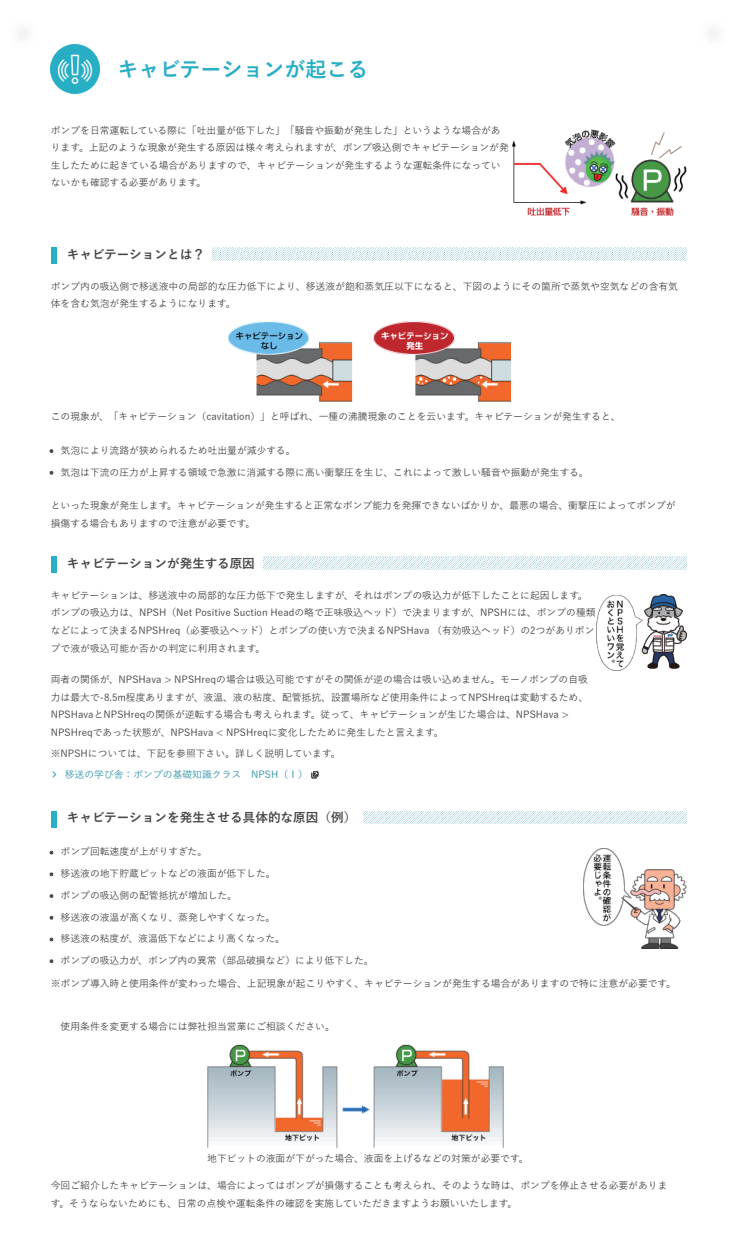
<style>
.page{position:relative;width:737px;height:1241px;background:#fff}
.page>*{position:absolute;margin:0;border:0;box-sizing:border-box;transform-origin:0 0}
.t1{font:700 21px "Yu Go";color:#28aec5}
.t2{font:700 12.6px "Yu Go";color:#454646}
.t3{font:500 9.8px/17.5px "Yu Go";color:#454646}
.t4{font:500 9.8px "Yu Go";color:#3395aa}
</style>
<div class="page">
<img style="left:51px;top:45px;width:49px;height:49px">
<div style="left:51px;top:248px;width:5px;height:16px;background:#28aec5"></div>
<div style="left:51px;top:557px;width:5px;height:16px;background:#28aec5"></div>
<div style="left:51px;top:811px;width:5px;height:16px;background:#28aec5"></div>
<img style="left:512px;top:129px;width:174px;height:87px">
<svg style="left:213px;top:248px;width:473px;height:12px"></svg>
<img style="left:227px;top:321px;width:283px;height:80px">
<svg style="left:50px;top:449px;width:3px;height:4px"></svg>
<svg style="left:263px;top:557px;width:423px;height:12px"></svg>
<svg style="left:311px;top:771px;width:7px;height:7px"></svg>
<svg style="left:52px;top:771px;width:5px;height:7px"></svg>
<img style="left:596px;top:594px;width:90px;height:76px">
<svg style="left:364px;top:811px;width:322px;height:12px"></svg>
<svg style="left:50px;top:850px;width:3px;height:4px"></svg>
<svg style="left:50px;top:872px;width:3px;height:4px"></svg>
<svg style="left:50px;top:937px;width:3px;height:4px"></svg>
<img style="left:583px;top:848px;width:103px;height:100px">
<img style="left:19px;top:30px;width:35px;height:35px">
<img style="left:207px;top:1044px;width:296px;height:104px">
<h1 class="t1" style="left:117px;top:57px;width:253px">キャビテーションが起こる</h1>
<p class="t3" style="left:51px;top:120px;width:459px">ポンプを日常運転している際に「吐出量が低下した」「騒音や振動が発生した」というような場合があります。上記のような現象が発生する原因は様々考えられますが、ポンプ吸込側でキャビテーションが発生したために起きている場合がありますので、キャビテーションが発生するような運転条件になっていないかも確認する必要があります。</p>
<p class="t2" style="left:67px;top:247px;width:140px">キャビテーションとは？</p>
<p class="t3" style="left:51px;top:276px;width:629px">ポンプ内の吸込側で移送液中の局部的な圧力低下により、移送液が飽和蒸気圧以下になると、下図のようにその箇所で蒸気や空気などの含有気体を含む気泡が発生するようになります。</p>
<p class="t3" style="left:51px;top:406px;width:571px">この現象が、「キャビテーション（cavitation）」と呼ばれ、一種の沸騰現象のことを云います。キャビテーションが発生すると、</p>
<p class="t3" style="left:61px;top:440px;width:236px">気泡により流路が狭められるため吐出量が減少する。</p>
<p class="t3" style="left:61px;top:462px;width:530px">気泡は下流の圧力が上昇する領域で急激に消滅する際に高い衝撃圧を生じ、これによって激しい騒音や振動が発生する。</p>
<p class="t3" style="left:51px;top:495px;width:626px">といった現象が発生します。キャビテーションが発生すると正常なポンプ能力を発揮できないばかりか、最悪の場合、衝撃圧によってポンプが損傷する場合もありますので注意が必要です。</p>
<p class="t2" style="left:67px;top:556px;width:189px">キャビテーションが発生する原因</p>
<p class="t3" style="left:51px;top:585px;width:546px">キャビテーションは、移送液中の局部的な圧力低下で発生しますが、それはポンプの吸込力が低下したことに起因します。ポンプの吸込力は、NPSH（Net Positive Suction Headの略で正味吸込ヘッド）で決まりますが、NPSHには、ポンプの種類などによって決まるNPSHreq（必要吸込ヘッド）とポンプの使い方で決まるNPSHava （有効吸込ヘッド）の2つがありポンプで液が吸込可能か否かの判定に利用されます。</p>
<p class="t3" style="left:51px;top:669px;width:539px">両者の関係が、NPSHava &gt; NPSHreqの場合は吸込可能ですがその関係が逆の場合は吸い込めません。モーノポンプの自吸力は最大で-8.5m程度ありますが、液温、液の粘度、配管抵抗、設置場所など使用条件によってNPSHreqは変動するため、NPSHavaとNPSHreqの関係が逆転する場合も考えられます。従って、キャビテーションが生じた場合は、NPSHava &gt; NPSHreqであった状態が、NPSHava &lt; NPSHreqに変化したために発生したと言えます。</p>
<p class="t3" style="left:51px;top:743px;width:291px">※NPSHについては、下記を参照下さい。詳しく説明しています。</p>
<p class="t4" style="left:65px;top:765px;width:245px">移送の学び舎：ポンプの基礎知識クラス　NPSH（Ⅰ）</p>
<p class="t2" style="left:67px;top:810px;width:291px">キャビテーションを発生させる具体的な原因（例）</p>
<p class="t3" style="left:61px;top:841px;width:148px">ポンプ回転速度が上がりすぎた。</p>
<p class="t3" style="left:61px;top:863px;width:217px">移送液の地下貯蔵ピットなどの液面が低下した。</p>
<p class="t3" style="left:61px;top:885px;width:178px">ポンプの吸込側の配管抵抗が増加した。</p>
<p class="t3" style="left:61px;top:906px;width:216px">移送液の液温が高くなり、蒸発しやすくなった。</p>
<p class="t3" style="left:61px;top:928px;width:226px">移送液の粘度が、液温低下などにより高くなった。</p>
<p class="t3" style="left:61px;top:950px;width:314px">ポンプの吸込力が、ポンプ内の異常（部品破損など）により低下した。</p>
<p class="t3" style="left:51px;top:973px;width:627px">※ポンプ導入時と使用条件が変わった場合、上記現象が起こりやすく、キャビテーションが発生する場合がありますので特に注意が必要です。</p>
<p class="t3" style="left:61px;top:1016px;width:276px">使用条件を変更する場合には弊社担当営業にご相談ください。</p>
<p class="t3" style="left:207px;top:1148px;width:323px">地下ピットの液面が下がった場合、液面を上げるなどの対策が必要です。</p>
<p class="t3" style="left:51px;top:1175px;width:618px">今回ご紹介したキャビテーションは、場合によってはポンプが損傷することも考えられ、そのような時は、ポンプを停止させる必要があります。そうならないためにも、日常の点検や運転条件の確認を実施していただきますようお願いいたします。</p>
</div>
